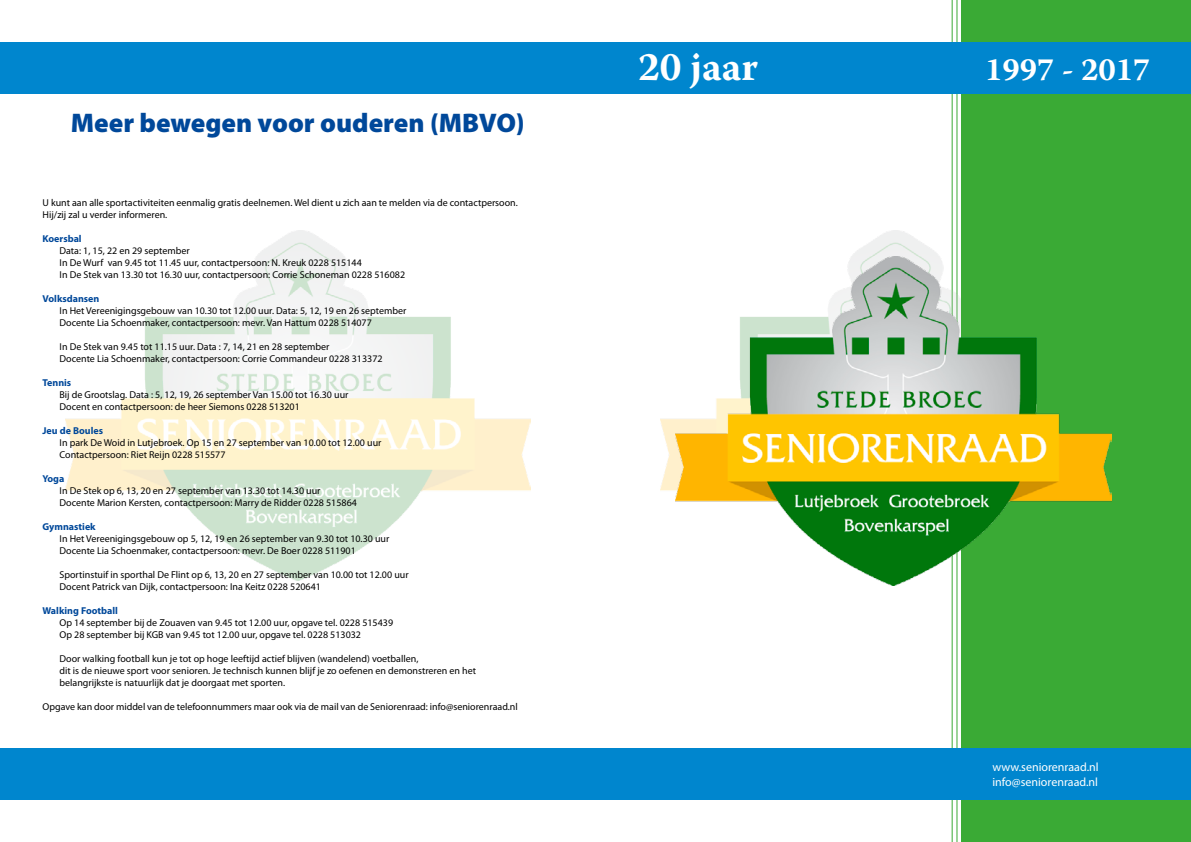
<style>
.page{position:relative;width:1191px;height:842px;background:#fff}
.page>*{position:absolute;margin:0;border:0;box-sizing:border-box;transform-origin:0 0}
.t1{font:700 40px "Warnock Pro";color:#fff}
.t2{font:700 32px "Warnock Pro";color:#fff}
.t3{font:900 27px "Myriad Pro";color:#00489a}
.t4{font:12px/14.4px "Myriad Pro";color:#fff}
.t5{font:10px/12px "Myriad Pro";color:#000}
.t6{font:700 10px "Myriad Pro";color:#00489a}
</style>
<div class="page">
<hr style="left:956px;top:1px;width:1px;height:841px;background:#3aaa35">
<hr style="left:951px;top:1px;width:1px;height:841px;background:#3aaa35">
<img style="left:661px;top:231px;width:297px;height:260px">
<div style="left:961px;top:1px;width:229px;height:841px;background:#3aaa35"></div>
<div style="left:0;top:43px;width:1190px;height:51px;background:#0086ce"></div>
<img style="left:675px;top:257px;width:436px;height:328px">
<img style="left:65px;top:231px;width:465px;height:350px">
<div style="left:0;top:748px;width:1190px;height:51px;background:#0086ce"></div>
<h3 class="t3" style="left:71px;top:105px;width:455px">Meer bewegen voor ouderen (MBVO)</h3>
<p class="t5" style="left:43px;top:196px;width:477px">U kunt aan alle sportactiviteiten eenmalig gratis deelnemen. Wel dient u zich aan te melden via de contactpersoon.<br>Hij/zij zal u verder informeren.</p>
<p class="t6" style="left:43px;top:232px;width:41px">Koersbal</p>
<p class="t5" style="left:60px;top:244px;width:347px">Data: 1, 15, 22 en 29 september<br>In De Wurf van 9.45 tot 11.45 uur, contactpersoon: N. Kreuk 0228 515144<br>In De Stek van 13.30 tot 16.30 uur, contactpersoon: Corrie Schoneman 0228 516082</p>
<p class="t6" style="left:43px;top:292px;width:58px">Volksdansen</p>
<p class="t5" style="left:60px;top:304px;width:348px">In Het Vereenigingsgebouw van 10.30 tot 12.00 uur. Data: 5, 12, 19 en 26 september<br>Docente Lia Schoenmaker, contactpersoon: mevr. Van Hattum 0228 514077</p>
<p class="t5" style="left:60px;top:340px;width:324px">In De Stek van 9.45 tot 11.15 uur. Data : 7, 14, 21 en 28 september<br>Docente Lia Schoenmaker, contactpersoon: Corrie Commandeur 0228 313372</p>
<p class="t6" style="left:43px;top:376px;width:30px">Tennis</p>
<p class="t5" style="left:60px;top:388px;width:290px">Bij de Grootslag. Data : 5, 12, 19, 26 september Van 15.00 tot 16.30 uur<br>Docent en contactpersoon: de heer Siemons 0228 513201</p>
<p class="t6" style="left:43px;top:424px;width:62px">Jeu de Boules</p>
<p class="t5" style="left:60px;top:436px;width:323px">In park De Woid in Lutjebroek. Op 15 en 27 september van 10.00 tot 12.00 uur<br>Contactpersoon: Riet Reijn 0228 515577</p>
<p class="t6" style="left:43px;top:472px;width:23px">Yoga</p>
<p class="t5" style="left:60px;top:484px;width:299px">In De Stek op 6, 13, 20 en 27 september van 13.30 tot 14.30 uur<br>Docente Marion Kersten, contactpersoon: Marry de Ridder 0228 515864</p>
<p class="t6" style="left:43px;top:520px;width:55px">Gymnastiek</p>
<p class="t5" style="left:60px;top:532px;width:331px">In Het Vereenigingsgebouw op 5, 12, 19 en 26 september van 9.30 tot 10.30 uur<br>Docente Lia Schoenmaker, contactpersoon: mevr. De Boer 0228 511901</p>
<p class="t5" style="left:60px;top:568px;width:350px">Sportinstuif in sporthal De Flint op 6, 13, 20 en 27 september van 10.00 tot 12.00 uur<br>Docent Patrick van Dijk, contactpersoon: Ina Keitz 0228 520641</p>
<p class="t6" style="left:43px;top:604px;width:77px">Walking Football</p>
<p class="t5" style="left:60px;top:616px;width:335px">Op 14 september bij de Zouaven van 9.45 tot 12.00 uur, opgave tel. 0228 515439<br>Op 28 september bij KGB van 9.45 tot 12.00 uur, opgave tel. 0228 513032</p>
<p class="t5" style="left:60px;top:652px;width:418px">Door walking football kun je tot op hoge leeftijd actief blijven (wandelend) voetballen,<br>dit is de nieuwe sport voor senioren. Je technisch kunnen blijf je zo oefenen en demonstreren en het belangrijkste is natuurlijk dat je doorgaat met sporten.</p>
<p class="t5" style="left:43px;top:700px;width:477px">Opgave kan door middel van de telefoonnummers maar ook via de mail van de Seniorenraad: info@seniorenraad.nl</p>
<h1 class="t1" style="left:638px;top:42px;width:122px">20 jaar</h1>
<h2 class="t2" style="left:985px;top:50px;width:167px">1997 - 2017</h2>
<p class="t4" style="left:992px;top:760px;width:108px">www.seniorenraad.nl info@seniorenraad.nl</p>
</div>
